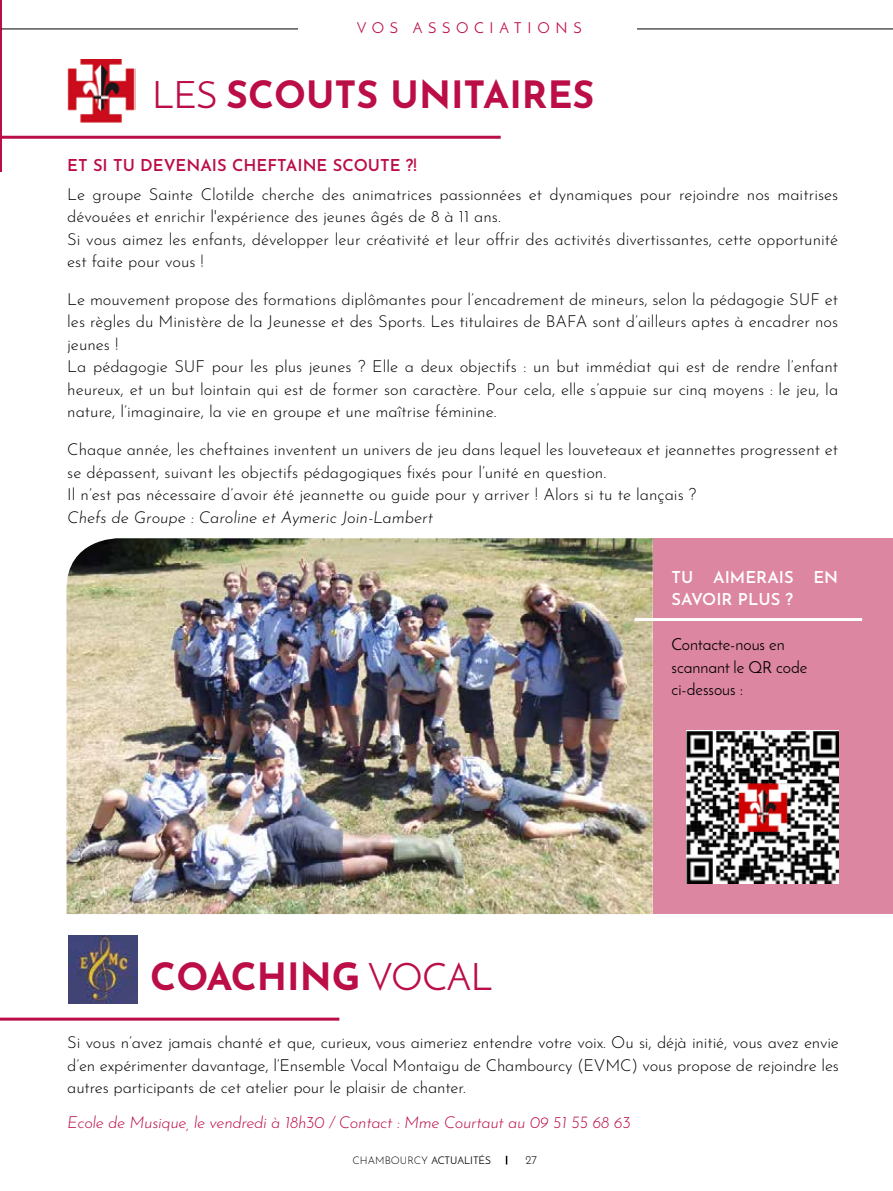
<style>
.page{position:relative;width:893px;height:1191px;background:#fff}
.page>*{position:absolute;margin:0;border:0;box-sizing:border-box;transform-origin:0 0}
.t1{font:700 37.5px "Josefin Sans";color:#bb0d46}
.t2{font:300 16.5px/22.5px "Josefin Sans";color:#000}
.t3{font:italic 300 16.5px "Josefin Sans";letter-spacing:-.02em;color:#bb0d46}
.t4{font:italic 300 16.5px "Josefin Sans";color:#000}
.t5{font:16.5px/22.5px "Josefin Sans";color:#000}
.t6{font:600 16.5px "Josefin Sans";color:#bb0d46}
.t7{font:600 16.5px/22.5px "Josefin Sans";color:#fff}
.t8{font:15px "Josefin Sans";letter-spacing:.38em;color:#bb0d46}
.t9{font:300 12px "Josefin Sans";color:#000}
.t10{font:300 10.5px "Josefin Sans";color:#000}
.s1{font-weight:400}
.s2{font-size:17.4px}
</style>
<div class="page">
<div style="left:653px;top:538px;width:240px;height:376px;background:#dd86a2"></div>
<hr style="left:0;top:0;width:1px;height:171px;background:#bb0d46">
<hr style="left:0;top:136px;width:501px;height:3px;background:#bb0d46">
<hr style="left:1px;top:29px;width:297px;height:1px;background:#000">
<hr style="left:637px;top:29px;width:256px;height:1px;background:#000">
<img style="left:67px;top:538px;width:586px;height:376px">
<img style="left:68px;top:935px;width:69px;height:68px">
<img style="left:686px;top:730px;width:153px;height:153px">
<hr style="left:635px;top:618px;width:227px;height:3px;background:#fff">
<hr style="left:0;top:1017px;width:339px;height:3px;background:#bb0d46">
<img style="left:67px;top:60px;width:69px;height:63px">
<p class="t8" style="left:357px;top:19px;width:226px">VOS ASSOCIATIONS</p>
<h1 class="t1" style="left:152px;top:67px;width:444px"><span class="s1">LES</span> SCOUTS UNITAIRES</h1>
<p class="t6" style="left:67px;top:153px;width:351px">ET SI TU DEVENAIS CHEFTAINE SCOUTE ?!</p>
<p class="t2" style="left:67px;top:181px;width:772px">Le groupe Sainte Clotilde cherche des animatrices passionnées et dynamiques pour rejoindre nos maitrises dévouées et enrichir l'expérience des jeunes âgés de 8 à 11 ans.<br>Si vous aimez les enfants, développer leur créativité et leur offrir des activités divertissantes, cette opportunité est faite pour vous !</p>
<p class="t2" style="left:67px;top:286px;width:772px">Le mouvement propose des formations diplômantes pour l’encadrement de mineurs, selon la pédagogie SUF et les règles du Ministère de la Jeunesse et des Sports. Les titulaires de BAFA sont d’ailleurs aptes à encadrer nos jeunes !<br>La pédagogie SUF pour les plus jeunes ? Elle a deux objectifs : un but immédiat qui est de rendre l’enfant heureux, et un but lointain qui est de former son caractère. Pour cela, elle s’appuie sur cinq moyens : le jeu, la nature, l’imaginaire, la vie en groupe et une maîtrise féminine.</p>
<p class="t2" style="left:67px;top:436px;width:772px">Chaque année, les cheftaines inventent un univers de jeu dans lequel les louveteaux et jeannettes progressent et se dépassent, suivant les objectifs pédagogiques fixés pour l’unité en question.<br>Il n’est pas nécessaire d’avoir été jeannette ou guide pour y arriver ! Alors si tu te lançais ?</p>
<p class="t4" style="left:67px;top:502px;width:367px">Chefs de Groupe : Caroline et Aymeric Join-Lambert</p>
<h1 class="t1" style="left:150px;top:948px;width:343px">COACHING <span class="s1">VOCAL</span></h1>
<p class="t7" style="left:672px;top:564px;width:168px">TU AIMERAIS EN<br>SAVOIR PLUS ?</p>
<p class="t5" style="left:672px;top:633px;width:137px">Contacte-nous en scannant le QR code ci-dessous :</p>
<p class="t2" style="left:67px;top:1030px;width:773px;text-align:justify">Si vous n’avez jamais chanté et que, curieux<span class="s1">,</span> vous aimeriez entendre votre voix. Ou si, déjà initié, vous avez envie d’en expérimenter davantage, l’Ensemble Vocal Montaigu de Chambourcy (EVMC) vous propose de rejoindre les autres participants de cet atelier pour le plaisir de chanter.</p>
<p class="t3" style="left:67px;top:1107px;width:565px">Ecole de Musique, le vendredi à 18h30 / Contact : Mme Courtaut au 09 51 <span class="s2">55 6</span>8 63</p>
<p class="t10" style="left:353px;top:1152px;width:140px">CHAMBOURCY <span class="s1">ACTUALITÉS</span></p>
<p class="t9" style="left:525px;top:1151px;width:13px">27</p>
</div>
